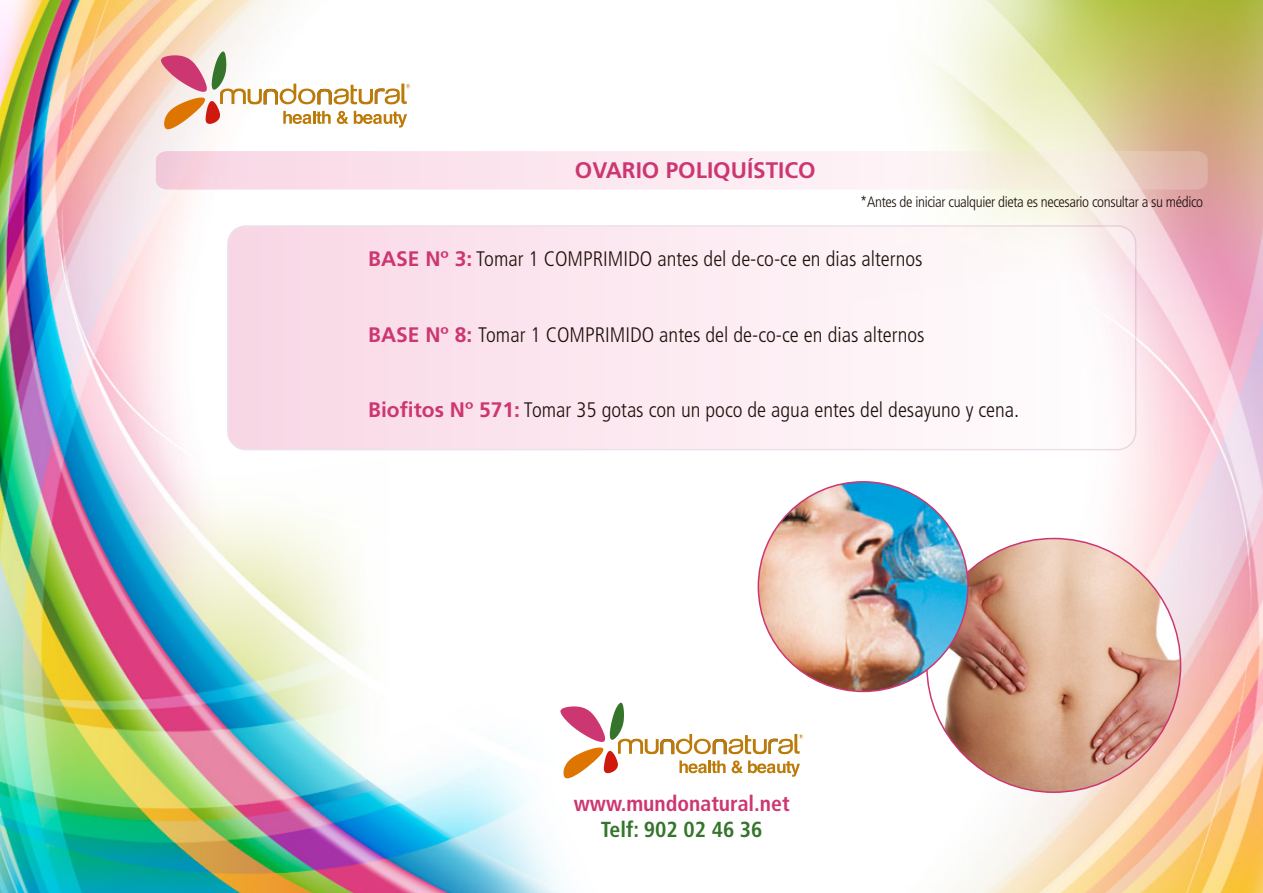
<style>
.page{position:relative;width:1263px;height:893px;background:#fff}
.page>*{position:absolute;margin:0;border:0;box-sizing:border-box;transform-origin:0 0}
.t1{font:700 22.5px "Frutiger";color:#cd3771}
.t2{font:700 condensed 21.75px "Frutiger";color:#cd3771}
.t3{font:700 condensed 21.75px "Frutiger";color:#35752b}
.t4{font:300 condensed 21px "Frutiger";color:#1e120d}
.t5{font:300 condensed 15px "Frutiger";letter-spacing:-.025em;color:#1e120d}
.s1{font-weight:700;font-stretch:normal;color:#cd3771}
</style>
<div class="page">
<img style="left:0;top:0;width:1263px;height:893px">
<svg style="left:161px;top:51px;width:249px;height:78px"></svg>
<svg style="left:156px;top:151px;width:1052px;height:39px"></svg>
<svg style="left:560px;top:703px;width:243px;height:75px"></svg>
<div style="left:228px;top:226px;width:908px;height:224px;background:linear-gradient(to right,#f9d8e6,#fffdfc);border-radius:18px"></div>
<div style="left:227px;top:225px;width:909px;height:225px;border:2px solid #a3619f;border-radius:18px"></div>
<img style="left:927px;top:538px;width:253px;height:254px;border-radius:127px">
<img style="left:758px;top:482px;width:210px;height:209px;border-radius:105px">
<p class="t1" style="left:575px;top:157px;width:242px">OVARIO POLIQUÍSTICO</p>
<p class="t5" style="left:860px;top:193px;width:344px">*Antes de iniciar cualquier dieta es necesario consultar a su médico</p>
<p class="t4" style="left:368px;top:247px;width:556px"><span class="s1">BASE Nº 3:</span> Tomar 1 COMPRIMIDO antes del de-co-ce en dias alternos</p>
<p class="t4" style="left:368px;top:323px;width:558px"><span class="s1">BASE Nº 8:</span> Tomar 1 COMPRIMIDO antes del de-co-ce en dias alternos</p>
<p class="t4" style="left:368px;top:398px;width:653px"><span class="s1">Biofitos Nº 571:</span> Tomar 35 gotas con un poco de agua entes del desayuno y cena.</p>
<p class="t2" style="left:574px;top:791px;width:217px">www.mundonatural.net</p>
<p class="t3" style="left:601px;top:817px;width:163px">Telf: 902 02 46 36</p>
</div>
